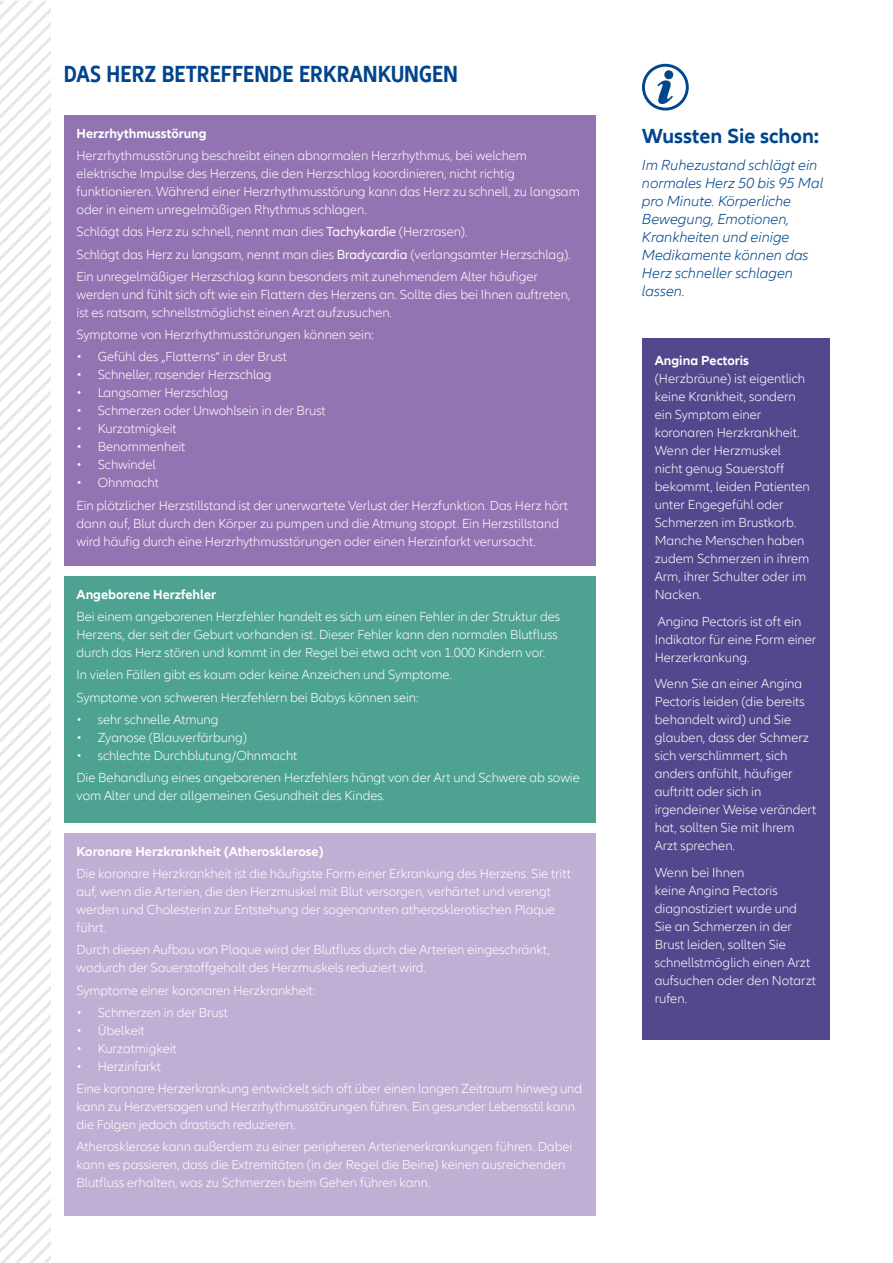
<style>
.page{position:relative;width:893px;height:1263px;background:#fff}
.page>*{position:absolute;margin:0;border:0;box-sizing:border-box;transform-origin:0 0}
.t1{font:700 condensed 24px "Allianz Neo";color:#01468c}
.t2{font:700 21px "Allianz Neo";color:#01468c}
.t3{font:italic 300 15px/18px "Allianz Neo";color:#01468c}
.t4{font:300 13.5px/18px "Allianz Neo";letter-spacing:-.005em;color:#fff}
.t5{font:700 13.5px "Allianz Neo";color:#fff}
.s1{font-weight:400}
.s2{font-weight:700}
</style>
<div class="page">
<svg style="left:0;top:1px;width:51px;height:1262px"></svg>
<svg style="left:642px;top:64px;width:47px;height:47px"></svg>
<div style="left:64px;top:115px;width:531px;height:451px;background:#9374b3"></div>
<div style="left:64px;top:576px;width:531px;height:246px;background:#4da291"></div>
<div style="left:64px;top:833px;width:531px;height:382px;background:#c0afd4"></div>
<div style="left:642px;top:338px;width:187px;height:702px;background:#55478d"></div>
<p class="t1" style="left:64px;top:60px;width:396px">DAS HERZ BETREFFENDE ERKRANKUNGEN</p>
<p class="t5" style="left:77px;top:126px;width:132px">Herzrhythmusstörung</p>
<p class="t4" style="left:77px;top:147px;width:505px">Herzrhythmusstörung beschreibt einen abnormalen Herzrhythmus, bei welchem elektrische Impulse des Herzens, die den Herzschlag koordinieren, nicht richtig funktionieren. Während einer Herzrhythmusstörung kann das Herz zu schnell, zu langsam oder in einem unregelmäßigen Rhythmus schlagen.</p>
<p class="t4" style="left:77px;top:223px;width:393px">Schlägt das Herz zu schnell, nennt man dies <span class="s1">Tachykardie</span> (Herzrasen).</p>
<p class="t4" style="left:77px;top:246px;width:496px">Schlägt das Herz zu langsam, nennt man dies <span class="s1">Bradycardia</span> (verlangsamter Herzschlag).</p>
<p class="t4" style="left:77px;top:268px;width:496px">Ein unregelmäßiger Herzschlag kann besonders mit zunehmendem Alter häufiger werden und fühlt sich oft wie ein Flattern des Herzens an. Sollte dies bei Ihnen auftreten, ist es ratsam, schnellstmöglichst einen Arzt aufzusuchen.</p>
<p class="t4" style="left:77px;top:326px;width:299px">Symptome von Herzrhythmusstörungen können sein:</p>
<p class="t4" style="left:77px;top:348px;width:212px">• Gefühl des „Flatterns“ in der Brust</p>
<p class="t4" style="left:77px;top:366px;width:197px">• Schneller, rasender Herzschlag</p>
<p class="t4" style="left:77px;top:384px;width:153px">• Langsamer Herzschlag</p>
<p class="t4" style="left:77px;top:402px;width:251px">• Schmerzen oder Unwohlsein in der Brust</p>
<p class="t4" style="left:77px;top:420px;width:102px">• Kurzatmigkeit</p>
<p class="t4" style="left:77px;top:438px;width:110px">• Benommenheit</p>
<p class="t4" style="left:77px;top:456px;width:81px">• Schwindel</p>
<p class="t4" style="left:77px;top:474px;width:84px">• Ohnmacht</p>
<p class="t4" style="left:77px;top:497px;width:493px">Ein plötzlicher Herzstillstand ist der unerwartete Verlust der Herzfunktion. Das Herz hört dann auf, Blut durch den Körper zu pumpen und die Atmung stoppt. Ein Herzstillstand wird häufig durch eine Herzrhythmusstörungen oder einen Herzinfarkt verursacht.</p>
<p class="t5" style="left:77px;top:586px;width:141px">Angeborene Herzfehler</p>
<p class="t4" style="left:77px;top:608px;width:485px">Bei einem angeborenen Herzfehler handelt es sich um einen Fehler in der Struktur des<br>Herzens, der seit der Geburt vorhanden ist. Dieser Fehler kann den normalen Blutfluss durch das Herz stören und kommt in der Regel bei etwa acht von 1.000 Kindern vor.</p>
<p class="t4" style="left:77px;top:666px;width:377px">In vielen Fällen gibt es kaum oder keine Anzeichen und Symptome.</p>
<p class="t4" style="left:77px;top:688px;width:344px">Symptome von schweren Herzfehlern bei Babys können sein:</p>
<p class="t4" style="left:77px;top:711px;width:144px">• sehr schnelle Atmung</p>
<p class="t4" style="left:77px;top:729px;width:172px">• Zyanose (Blauverfärbung)</p>
<p class="t4" style="left:77px;top:747px;width:222px">• schlechte Durchblutung/Ohnmacht</p>
<p class="t4" style="left:77px;top:769px;width:505px">Die Behandlung eines angeborenen Herzfehlers hängt von der Art und Schwere ab sowie vom Alter und der allgemeinen Gesundheit des Kindes.</p>
<p class="t5" style="left:77px;top:843px;width:248px">Koronare Herzkrankheit (Atherosklerose)</p>
<p class="t4" style="left:77px;top:865px;width:496px">Die koronare Herzkrankheit ist die häufigste Form einer Erkrankung des Herzens. Sie tritt auf, wenn die Arterien, die den Herzmuskel mit Blut versorgen, verhärtet und verengt werden und Cholesterin zur Entstehung der sogenannten atherosklerotischen Plaque führt.</p>
<p class="t4" style="left:77px;top:941px;width:475px">Durch diesen Aufbau von Plaque wird der Blutfluss durch die Arterien eingeschränkt, wodurch der Sauerstoffgehalt des Herzmuskels reduziert wird.</p>
<p class="t4" style="left:77px;top:981px;width:240px">Symptome einer koronaren Herzkrankheit:</p>
<p class="t4" style="left:77px;top:1004px;width:153px">• Schmerzen in der Brust</p>
<p class="t4" style="left:77px;top:1022px;width:70px">• Übelkeit</p>
<p class="t4" style="left:77px;top:1040px;width:102px">• Kurzatmigkeit</p>
<p class="t4" style="left:77px;top:1058px;width:86px">• Herzinfarkt</p>
<p class="t4" style="left:77px;top:1080px;width:507px">Eine koronare Herzerkrankung entwickelt sich oft über einen langen Zeitraum hinweg und kann zu Herzversagen und Herzrhythmusstörungen führen. Ein gesunder Lebensstil kann die Folgen jedoch drastisch reduzieren.</p>
<p class="t4" style="left:77px;top:1138px;width:497px">Atherosklerose kann außerdem zu einer peripheren Arterienerkrankungen führen. Dabei kann es passieren, dass die Extremitäten (in der Regel die Beine) keinen ausreichenden<br>Blutfluss erhalten, was zu Schmerzen beim Gehen führen kann.</p>
<p class="t2" style="left:642px;top:124px;width:179px">Wussten Sie schon:</p>
<p class="t3" style="left:642px;top:156px;width:183px">Im Ruhezustand schlägt ein normales Herz 50 bis 95 Mal pro Minute. Körperliche<br>Bewegung, Emotionen,<br>Krankheiten und einige<br>Medikamente können das<br>Herz schneller schlagen lassen.</p>
<p class="t4" style="left:655px;top:352px;width:157px"><span class="s2">Angina Pectoris </span>(Herzbräune) ist eigentlich keine Krankheit, sondern ein Symptom einer koronaren Herzkrankheit.<br>Wenn der Herzmuskel nicht genug Sauerstoff bekommt, leiden Patienten unter Engegefühl oder<br>Schmerzen im Brustkorb.<br>Manche Menschen haben zudem Schmerzen in ihrem<br>Arm, ihrer Schulter oder im<br>Nacken.</p>
<p class="t4" style="left:655px;top:613px;width:163px">Angina Pectoris ist oft ein<br>Indikator für eine Form einer<br>Herzerkrankung.</p>
<p class="t4" style="left:655px;top:675px;width:163px">Wenn Sie an einer Angina<br>Pectoris leiden (die bereits behandelt wird) und Sie glauben, dass der Schmerz sich verschlimmert, sich anders anfühlt, häufiger auftritt oder sich in irgendeiner Weise verändert hat, sollten Sie mit Ihrem<br>Arzt sprechen.</p>
<p class="t4" style="left:655px;top:864px;width:163px">Wenn bei Ihnen<br>keine Angina Pectoris diagnostiziert wurde und<br>Sie an Schmerzen in der<br>Brust leiden, sollten Sie schnellstmöglich einen Arzt aufsuchen oder den Notarzt rufen.</p>
</div>
